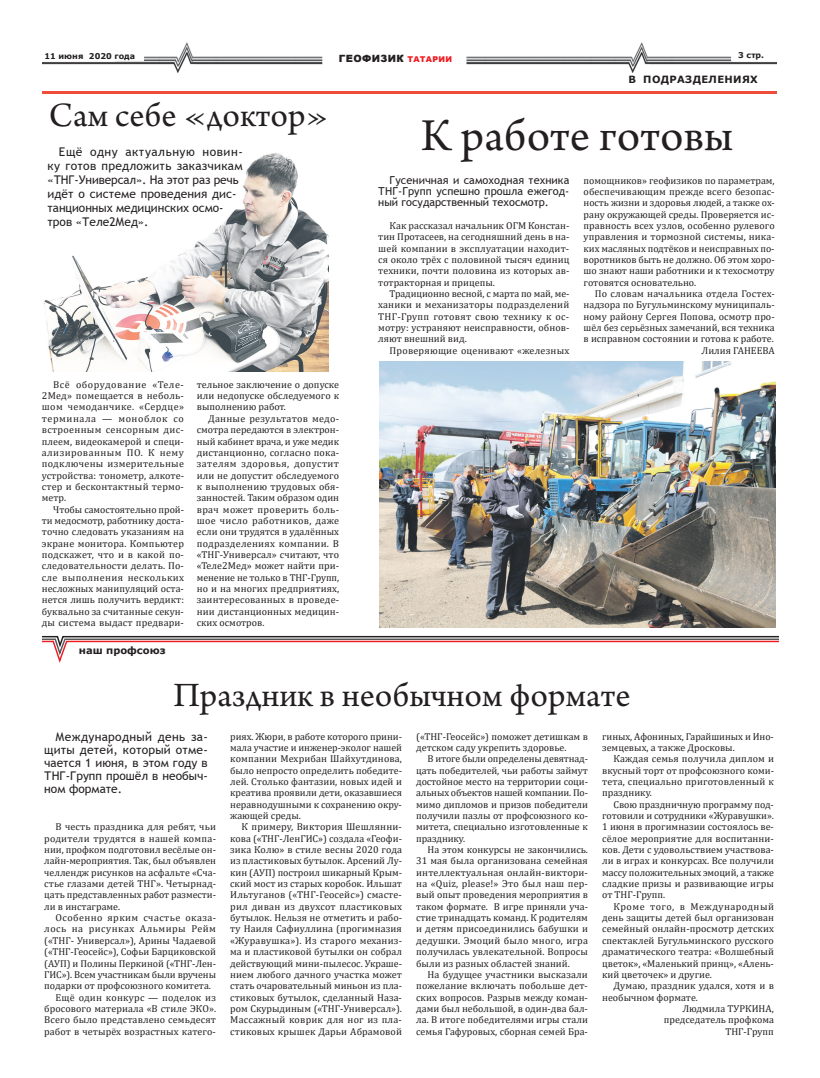
<style>
.page{position:relative;width:820px;height:1078px;background:#fff}
.page>*{position:absolute;margin:0;border:0;box-sizing:border-box;transform-origin:0 0}
.t1{font:48px "Arno Pro";color:#231f20}
.t2{font:35.9px "Arno Pro";color:#231f20}
.t3{font:12px/13.9px "Trebuchet MS";color:#231f20}
.t4{font:11px/11.3px "Trebuchet MS";color:#231f20;text-align:justify}
.t5{font:10px/11.3px "Cambria";color:#231f20;text-align:justify}
.t6{font:10px "Cambria";letter-spacing:.02em;color:#231f20}
.t7{font:10px "Cambria";letter-spacing:.04em;color:#231f20}
.t8{font:10px "Cambria";letter-spacing:.045em;color:#231f20}
.t9{font:900 10px "Arial";letter-spacing:.035em;color:#231f20}
.t10{font:700 10px "Verdana";letter-spacing:.035em;color:#231f20}
.t11{font:700 10px "Verdana";color:#231f20}
.t12{font:700 8px "Verdana";color:#231f20}
.s1{font-size:8px;color:#ee1d23}
</style>
<div class="page">
<img style="left:43px;top:43px;width:733px;height:29px">
<div style="left:41px;top:48px;width:103px;height:13px;background:#fff"></div>
<div style="left:730px;top:45px;width:47px;height:16px;background:#fff"></div>
<hr style="left:43px;top:91px;width:734px;height:3px;background:#ef4c3a">
<img style="left:379px;top:361px;width:396px;height:266px">
<svg style="left:42px;top:635px;width:736px;height:28px"></svg>
<img style="left:43px;top:153px;width:286px;height:218px">
<p class="t12" style="left:44px;top:50px;width:92px">11 июня 2020 года</p>
<p class="t9" style="left:339px;top:51px;width:115px">ГЕОФИЗИК <span class="s1">ТАТАРИИ</span></p>
<p class="t12" style="left:737px;top:50px;width:27px">3 стр.</p>
<h2 class="t2" style="left:49px;top:94px;width:281px">Сам себе «доктор»</h2>
<p class="t3" style="left:48px;top:145px;width:197px;text-indent:11px">Ещё одну актуальную новин&shy;ку готов предложить заказчикам «ТНГ-Универсал». На этот раз речь идёт о системе проведения дис&shy;танционных медицинских осмо&shy;тров «Теле2Мед».</p>
<p class="t5" style="left:42px;top:378px;width:144px;text-indent:11px">Всё оборудование «Теле-2Мед» помещается в неболь&shy;шом чемоданчике. «Сердце» терминала — моноблок со встроенным сенсорным дис&shy;плеем, видеокамерой и специ&shy;ализированным ПО. К нему подключены измерительные устройства: тонометр, алкоте&shy;стер и бесконтактный термо&shy;метр.</p>
<p class="t5" style="left:42px;top:503px;width:144px;text-indent:11px">Чтобы самостоятельно прой&shy;ти медосмотр, работнику доста&shy;точно следовать указаниям на экране монитора. Компьютер подскажет, что и в какой по&shy;следовательности делать. По&shy;сле выполнения нескольких несложных манипуляций оста&shy;нется лишь получить вердикт: буквально за считанные секун&shy;ды система выдаст предвари-</p>
<p class="t11" style="left:79px;top:642px;width:88px">наш профсоюз</p>
<p class="t5" style="left:197px;top:378px;width:144px">тельное заключение о допуске или недопуске обследуемого к выполнению работ.</p>
<p class="t5" style="left:197px;top:412px;width:144px;text-indent:11px">Данные результатов медо&shy;смотра передаются в электрон&shy;ный кабинет врача, и уже медик дистанционно, согласно пока&shy;зателям здоровья, допустит или не допустит обследуемого к выполнению трудовых обя&shy;занностей. Таким образом один врач может проверить боль&shy;шое число работников, даже если они трудятся в удалённых подразделениях компании. В «ТНГ-Универсал» считают, что «Теле2Мед» может найти при&shy;менение не только в ТНГ-Групп, но и на многих предприятиях, заинтересованных в проведе&shy;нии дистанционных медицин&shy;ских осмотров.</p>
<p class="t10" style="left:628px;top:72px;width:131px">В ПОДРАЗДЕЛЕНИЯХ</p>
<h1 class="t1" style="left:420px;top:108px;width:313px">К работе готовы</h1>
<p class="t4" style="left:378px;top:174px;width:192px;text-indent:11px">Гусеничная и самоходная техника ТНГ-Групп успешно прошла ежегод&shy;ный государственный техосмотр.</p>
<p class="t5" style="left:378px;top:220px;width:192px;text-indent:11px">Как рассказал начальник ОГМ Констан&shy;тин Протасеев, на сегодняшний день в на&shy;шей компании в эксплуатации находит&shy;ся около трёх с половиной тысяч единиц техники, почти половина из которых ав&shy;тотракторная и прицепы.</p>
<p class="t5" style="left:378px;top:288px;width:192px;text-indent:11px">Традиционно весной, с марта по май, ме&shy;ханики и механизаторы подразделений ТНГ-Групп готовят свою технику к ос&shy;мотру: устраняют неисправности, обнов&shy;ляют внешний вид.</p>
<p class="t6" style="left:389px;top:344px;width:181px">Проверяющие оценивают «железных</p>
<p class="t5" style="left:583px;top:174px;width:192px">помощников» геофизиков по параметрам, обеспечивающим прежде всего безопас&shy;ность жизни и здоровья людей, а также ох&shy;рану окружающей среды. Проверяется ис&shy;правность всех узлов, особенно рулевого управления и тормозной системы, ника&shy;ких масляных подтёков и неисправных по&shy;воротников быть не должно. Об этом хоро&shy;шо знают наши работники и к техосмотру готовятся основательно.</p>
<p class="t5" style="left:583px;top:288px;width:192px;text-align:right">По словам начальника отдела Гостех&shy;надзора по Бугульминскому муниципаль&shy;ному району Сергея Попова, осмотр про&shy;шёл без серьёзных замечаний, вся техника в исправном состоянии и готова к работе.<br>Лилия ГАНЕЕВА</p>
<h2 class="t2" style="left:173px;top:674px;width:458px">Праздник в необычном формате</h2>
<p class="t3" style="left:44px;top:730px;width:165px;line-height:12.9px;text-align:justify;text-indent:11px">Международный день за&shy;щиты детей, который отме&shy;чается 1 июня, в этом году в ТНГ-Групп прошёл в необыч&shy;ном формате.</p>
<p class="t5" style="left:44px;top:821px;width:173px;text-indent:11px">В честь праздника для ребят, чьи родители трудятся в нашей компа&shy;нии, профком подготовил весёлые он&shy;лайн-мероприятия. Так, был объявлен челлендж рисунков на асфальте «Сча&shy;стье глазами детей ТНГ». Четырнад&shy;цать представленных работ размести&shy;ли в инстаграме.</p>
<p class="t7" style="left:56px;top:911px;width:162px">Особенно ярким счастье оказа-</p>
<p class="t8" style="left:44px;top:922px;width:173px">лось на рисунках Альмиры Рейм</p>
<p class="t5" style="left:44px;top:934px;width:173px">(«ТНГ- Универсал»), Арины Чадаевой</p>
<p class="t5" style="left:44px;top:945px;width:173px">(«ТНГ-Геосейс»), Софьи Барциковской</p>
<p class="t5" style="left:44px;top:957px;width:173px">(АУП) и Полины Перкиной («ТНГ-Лен-</p>
<p class="t5" style="left:44px;top:968px;width:173px">ГИС»). Всем участникам были вручены</p>
<p class="t5" style="left:44px;top:979px;width:168px">подарки от профсоюзного комитета.</p>
<p class="t6" style="left:56px;top:990px;width:162px">Ещё один конкурс — поделок из</p>
<p class="t5" style="left:44px;top:1002px;width:173px">бросового материала «В стиле ЭКО».</p>
<p class="t5" style="left:44px;top:1013px;width:173px">Всего было представлено семьдесят</p>
<p class="t5" style="left:44px;top:1025px;width:173px">работ в четырёх возрастных катего-</p>
<p class="t5" style="left:230px;top:730px;width:173px">риях. Жюри, в работе которого прини&shy;мала участие и инженер-эколог нашей компании Мехрибан Шайхутдинова, было непросто определить победите&shy;лей. Столько фантазии, новых идей и креатива проявили дети, оказавшиеся неравнодушными к сохранению окру&shy;жающей среды.</p>
<p class="t5" style="left:230px;top:821px;width:173px;text-indent:11px">К примеру, Виктория Шешлянни&shy;кова («ТНГ-ЛенГИС») создала «Геофи&shy;зика Колю» в стиле весны 2020 года из пластиковых бутылок. Арсений Лу&shy;кин (АУП) построил шикарный Крым&shy;ский мост из старых коробок. Ильшат Ильтуганов («ТНГ-Геосейс») смасте&shy;рил диван из двухсот пластиковых бутылок. Нельзя не отметить и рабо&shy;ту Наиля Сафиуллина (прогимназия «Журавушка»). Из старого механиз&shy;ма и пластиковой бутылки он собрал действующий мини-пылесос. Украше&shy;нием любого дачного участка может стать очаровательный миньон из пла&shy;стиковых бутылок, сделанный Наза&shy;ром Скурыдиным («ТНГ-Универсал»).<br>Массажный коврик для ног из пла&shy;стиковых крышек Дарьи Абрамовой</p>
<p class="t5" style="left:416px;top:730px;width:173px">(«ТНГ-Геосейс») поможет детишкам в детском саду укрепить здоровье.</p>
<p class="t5" style="left:416px;top:753px;width:173px;text-indent:11px">В итоге были определены девятнад&shy;цать победителей, чьи работы займут достойное место на территории соци&shy;альных объектов нашей компании. По&shy;мимо дипломов и призов победители получили пазлы от профсоюзного ко&shy;митета, специально изготовленные к празднику.</p>
<p class="t5" style="left:416px;top:843px;width:173px;text-indent:11px">На этом конкурсы не закончились.<br>31 мая была организована семейная интеллектуальная онлайн-виктори&shy;на «Quiz, please!» Это был наш пер&shy;вый опыт проведения мероприятия в таком формате. В игре приняли уча&shy;стие тринадцать команд. К родителям и детям присоединились бабушки и дедушки. Эмоций было много, игра получилась увлекательной. Вопросы были из разных областей знаний.</p>
<p class="t5" style="left:416px;top:968px;width:173px;text-indent:11px">На будущее участники высказали пожелание включать побольше дет&shy;ских вопросов. Разрыв между коман&shy;дами был небольшой, в один-два бал&shy;ла. В итоге победителями игры стали семья Гафуровых, сборная семей Бра-</p>
<p class="t5" style="left:602px;top:730px;width:173px">гиных, Афониных, Гарайшиных и Ино&shy;земцевых, а также Дросковы.</p>
<p class="t5" style="left:602px;top:753px;width:173px;text-indent:11px">Каждая семья получила диплом и вкусный торт от профсоюзного коми&shy;тета, специально приготовленный к празднику.</p>
<p class="t5" style="left:602px;top:798px;width:173px;text-indent:11px">Свою праздничную программу под&shy;готовили и сотрудники «Журавушки».<br>1 июня в прогимназии состоялось ве&shy;сёлое мероприятие для воспитанни&shy;ков. Дети с удовольствием участвова&shy;ли в играх и конкурсах. Все получили массу положительных эмоций, а также сладкие призы и развивающие игры от ТНГ-Групп.</p>
<p class="t5" style="left:602px;top:900px;width:173px;text-indent:11px">Кроме того, в Международный день защиты детей был организован семейный онлайн-просмотр детских спектаклей Бугульминского русского драматического театра: «Волшебный цветок», «Маленький принц», «Алень&shy;кий цветочек» и другие.</p>
<p class="t5" style="left:613px;top:979px;width:162px">Думаю, праздник удался, хотя и в</p>
<p class="t5" style="left:602px;top:991px;width:97px">необычном формате.</p>
<p class="t5" style="left:682px;top:1002px;width:93px">Людмила ТУРКИНА,</p>
<p class="t5" style="left:663px;top:1013px;width:111px">председатель профкома</p>
<p class="t5" style="left:725px;top:1025px;width:50px">ТНГ-Групп</p>
</div>
